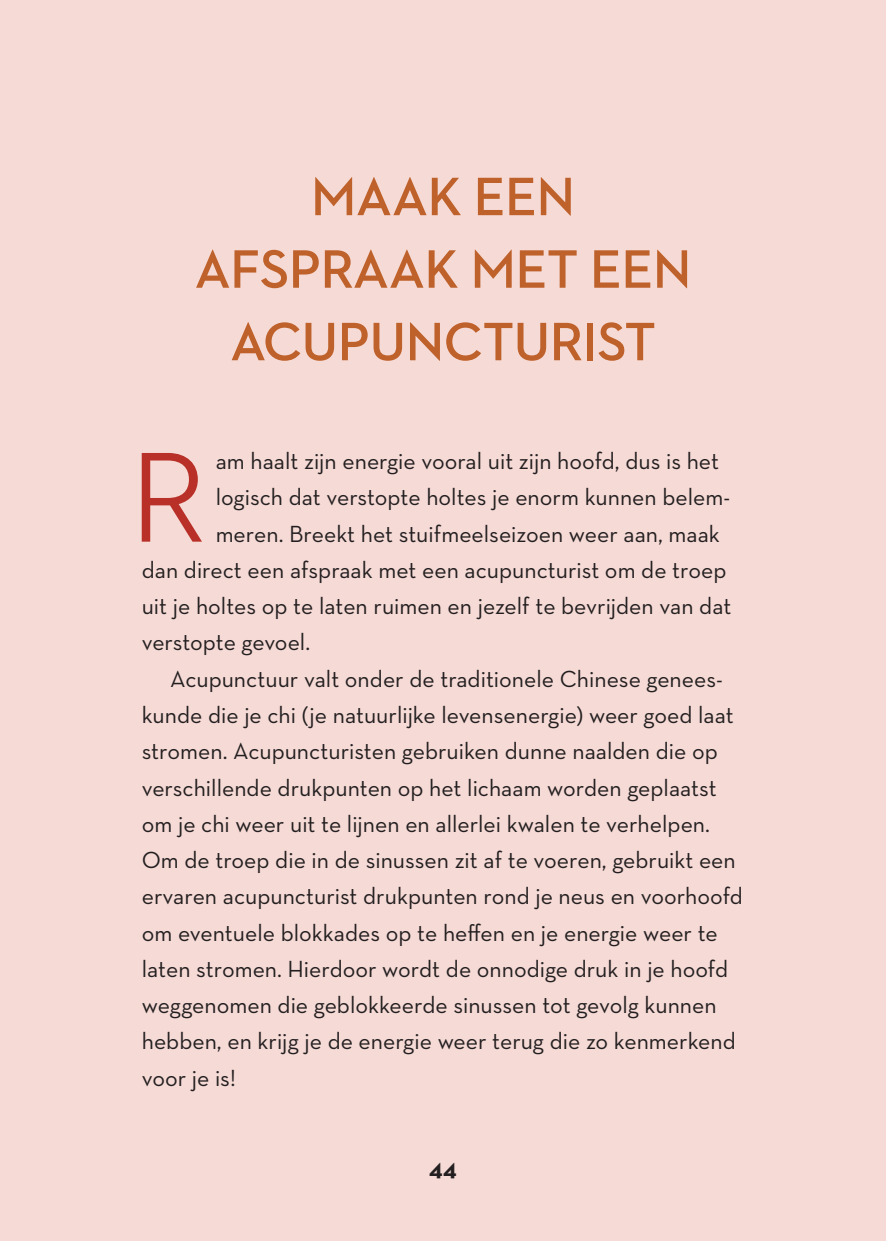
<style>
.page{position:relative;width:886px;height:1241px;background:#fff}
.page>*{position:absolute;margin:0;border:0;box-sizing:border-box;transform-origin:0 0}
.t1{font:500 130.25px "Neutraface 2 Display";color:#b83028}
.t2{font:700 55px/72.5px "Neutraface 2 Display";color:#be612a;text-align:center}
.t3{font:700 25px "Neutra Text";color:#231f20}
.t4{font:23.75px "Neutra Text";color:#231f20}
</style>
<div class="page">
<div style="left:0;top:0;width:886px;height:1240px;background:#f6dad6"></div>
<h2 class="t2" style="left:195px;top:161px;width:498px">MAAK EEN<br>AFSPRAAK MET EEN<br>ACUPUNCTURIST</h2>
<h1 class="t1" style="left:130px;top:426px;width:77px">R</h1>
<p class="t4" style="left:216px;top:446px;width:505px">am haalt zijn energie vooral uit zijn hoofd, dus is het</p>
<p class="t4" style="left:216px;top:483px;width:516px">logisch dat verstopte holtes je enorm kunnen belem-</p>
<p class="t4" style="left:216px;top:519px;width:506px">meren. Breekt het stuifmeelseizoen weer aan, maak</p>
<p class="t4" style="left:142px;top:555px;width:586px">dan direct een afspraak met een acupuncturist om de troep</p>
<p class="t4" style="left:142px;top:591px;width:591px">uit je holtes op te laten ruimen en jezelf te bevrijden van dat</p>
<p class="t4" style="left:142px;top:628px;width:170px">verstopte gevoel.</p>
<p class="t4" style="left:170px;top:664px;width:554px">Acupunctuur valt onder de traditionele Chinese genees-</p>
<p class="t4" style="left:142px;top:700px;width:593px">kunde die je chi (je natuurlijke levensenergie) weer goed laat</p>
<p class="t4" style="left:142px;top:736px;width:577px">stromen. Acupuncturisten gebruiken dunne naalden die op</p>
<p class="t4" style="left:142px;top:773px;width:576px">verschillende drukpunten op het lichaam worden geplaatst</p>
<p class="t4" style="left:142px;top:809px;width:570px">om je chi weer uit te lijnen en allerlei kwalen te verhelpen.</p>
<p class="t4" style="left:142px;top:845px;width:595px">Om de troep die in de sinussen zit af te voeren, gebruikt een</p>
<p class="t4" style="left:142px;top:881px;width:603px">ervaren acupuncturist drukpunten rond je neus en voorhoofd</p>
<p class="t4" style="left:142px;top:917px;width:577px">om eventuele blokkades op te heffen en je energie weer te</p>
<p class="t4" style="left:142px;top:954px;width:588px">laten stromen. Hierdoor wordt de onnodige druk in je hoofd</p>
<p class="t4" style="left:142px;top:990px;width:576px">weggenomen die geblokkeerde sinussen tot gevolg kunnen</p>
<p class="t4" style="left:142px;top:1026px;width:595px">hebben, en krijg je de energie weer terug die zo kenmerkend</p>
<p class="t4" style="left:142px;top:1062px;width:96px">voor je is!</p>
<p class="t3" style="left:429px;top:1151px;width:29px">44</p>
</div>
